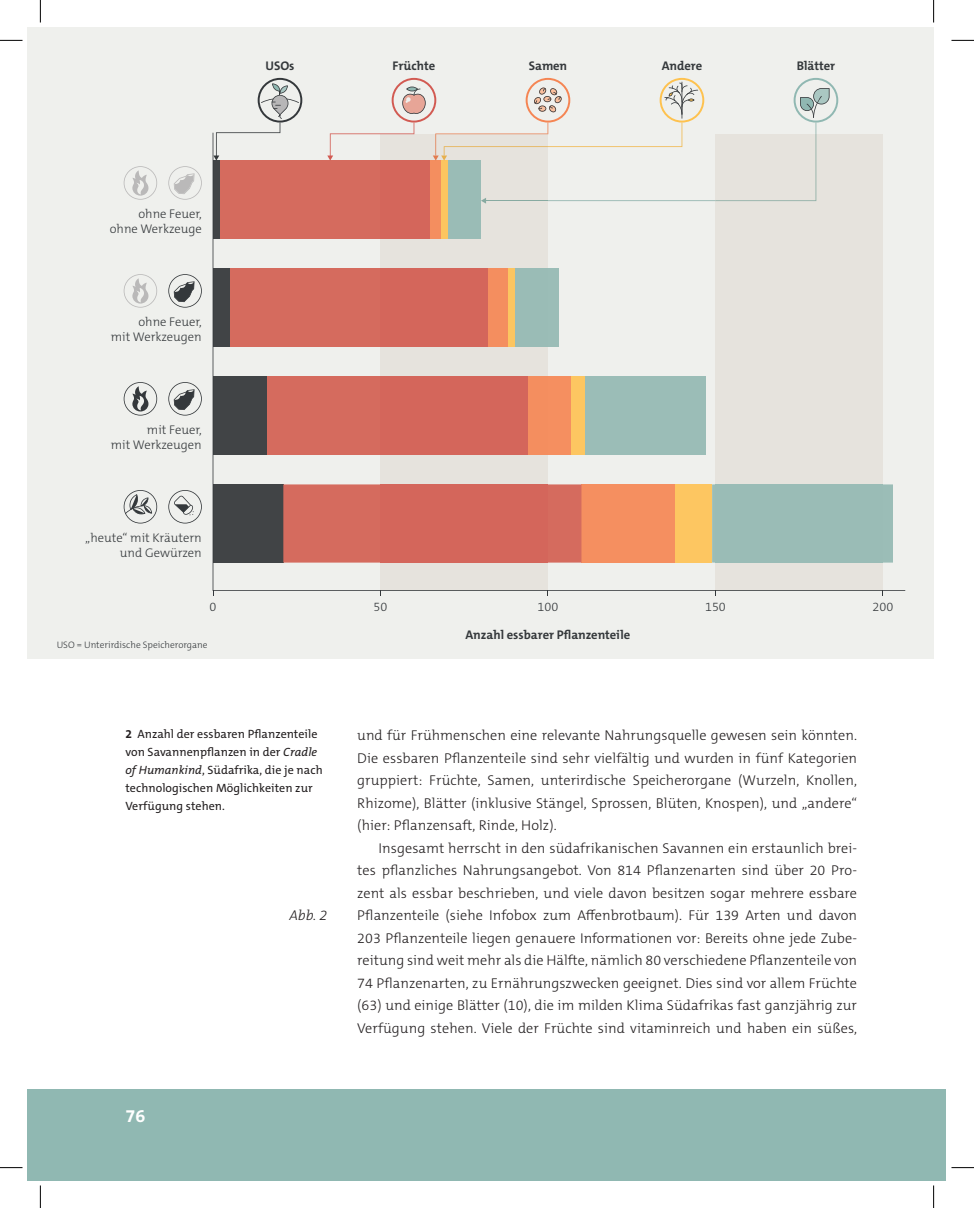
<style>
.page{position:relative;width:974px;height:1208px;background:#fff}
.page>*{position:absolute;margin:0;border:0;box-sizing:border-box;transform-origin:0 0}
.t1{font:700 18px "The Mix C5";color:#fff}
.t2{font:300 14.25px/22.5px "The Mix C5";letter-spacing:.005em;color:#231f20;text-align:justify}
.t3{font:italic 300 14.25px "The Mix C5";color:#231f20}
.t4{font:300 12.6px/15.1px "The Mix C5";color:#34383b;text-align:right}
.t5{font:700 12.6px "The Mix C5";color:#34383b}
.t6{font:12px/18px "The Mix C5";letter-spacing:.005em;color:#231f20}
.t7{font:300 9.45px "The Mix C5";color:#34383b}
.s1{font-weight:700}
.s2{font-style:italic}
</style>
<div class="page">
<div style="left:28px;top:1088px;width:918px;height:92px;background:#90b8b2"></div>
<div style="left:28px;top:28px;width:905px;height:631px;background:#eff0ed"></div>
<svg style="left:213px;top:134px;width:692px;height:457px"></svg>
<svg style="left:213px;top:78px;width:89px;height:83px"></svg>
<svg style="left:327px;top:78px;width:377px;height:83px"></svg>
<hr style="left:548px;top:200px;width:167px;height:1px;background:#8bb0aa">
<hr style="left:486px;top:200px;width:62px;height:1px;background:#87aaa1">
<svg style="left:715px;top:78px;width:123px;height:123px"></svg>
<svg style="left:481px;top:198px;width:5px;height:6px"></svg>
<svg style="left:124px;top:166px;width:33px;height:34px"></svg>
<svg style="left:168px;top:166px;width:34px;height:34px"></svg>
<svg style="left:124px;top:274px;width:33px;height:34px"></svg>
<svg style="left:168px;top:274px;width:34px;height:34px"></svg>
<svg style="left:124px;top:382px;width:33px;height:33px"></svg>
<svg style="left:168px;top:382px;width:34px;height:33px"></svg>
<svg style="left:124px;top:490px;width:33px;height:33px"></svg>
<svg style="left:168px;top:490px;width:34px;height:33px"></svg>
<svg style="left:0;top:40px;width:23px;height:1px"></svg>
<svg style="left:951px;top:40px;width:23px;height:1px"></svg>
<svg style="left:0;top:1167px;width:23px;height:1px"></svg>
<svg style="left:951px;top:1167px;width:23px;height:1px"></svg>
<svg style="left:40px;top:0;width:1px;height:22px"></svg>
<svg style="left:40px;top:1185px;width:1px;height:22px"></svg>
<svg style="left:933px;top:0;width:1px;height:22px"></svg>
<svg style="left:933px;top:1185px;width:1px;height:22px"></svg>
<p class="t5" style="left:265px;top:59px;width:31px">USOs</p>
<p class="t5" style="left:393px;top:59px;width:44px">Früchte</p>
<p class="t5" style="left:529px;top:59px;width:40px">Samen</p>
<p class="t5" style="left:662px;top:59px;width:42px">Andere</p>
<p class="t5" style="left:796px;top:59px;width:40px">Blätter</p>
<p class="t4" style="left:110px;top:207px;width:94px">ohne Feuer, ohne Werkzeuge</p>
<p class="t4" style="left:111px;top:315px;width:93px">ohne Feuer,<br>mit Werkzeugen</p>
<p class="t4" style="left:111px;top:423px;width:93px">mit Feuer,<br>mit Werkzeugen</p>
<p class="t4" style="left:85px;top:531px;width:118px">„heute“ mit Kräutern und Gewürzen</p>
<p class="t4" style="left:209px;top:600px;width:8px">0</p>
<p class="t4" style="left:373px;top:600px;width:15px">50</p>
<p class="t4" style="left:537px;top:600px;width:22px">100</p>
<p class="t4" style="left:705px;top:600px;width:22px">150</p>
<p class="t4" style="left:872px;top:600px;width:22px">200</p>
<p class="t7" style="left:57px;top:640px;width:152px">USO = Unterirdische Speicherorgane</p>
<p class="t5" style="left:465px;top:627px;width:166px">Anzahl essbarer Pflanzenteile</p>
<p class="t6" style="left:125px;top:726px;width:199px"><span class="s1">2</span> Anzahl der essbaren Pflanzenteile von Savannenpflanzen in der <span class="s2">Cradle of Humankind</span>, Südafrika, die je nach technologischen Möglichkeiten zur<br>Verfügung stehen.</p>
<p class="t1" style="left:125px;top:1107px;width:21px">76</p>
<p class="t3" style="left:289px;top:909px;width:40px">Abb. 2</p>
<p class="t2" style="left:357px;top:724px;width:501px">und für Frühmenschen eine relevante Nahrungsquelle gewesen sein könnten.<br>Die essbaren Pflanzenteile sind sehr vielfältig und wurden in fünf Kategorien gruppiert: Früchte, Samen, unterirdische Speicherorgane (Wurzeln, Knollen, Rhizome), Blätter (inklusive Stängel, Sprossen, Blüten, Knospen), und „andere“ (hier: Pflanzensaft, Rinde, Holz).</p>
<p class="t2" style="left:357px;top:837px;width:501px;text-indent:21px">Insgesamt herrscht in den südafrikanischen Savannen ein erstaunlich brei&shy;tes pflanzliches Nahrungsangebot. Von 814 Pflanzenarten sind über 20 Pro&shy;zent als essbar beschrieben, und viele davon besitzen sogar mehrere essbare Pflanzenteile (siehe Infobox zum Affenbrotbaum). Für 139 Arten und davon 203 Pflanzenteile liegen genauere Informationen vor: Bereits ohne jede Zube&shy;reitung sind weit mehr als die Hälfte, nämlich 80 verschiedene Pflanzenteile von 74 Pflanzenarten, zu Ernährungszwecken geeignet. Dies sind vor allem Früchte (63) und einige Blätter (10), die im milden Klima Südafrikas fast ganzjährig zur Verfügung stehen. Viele der Früchte sind vitaminreich und haben ein süßes,</p>
</div>
